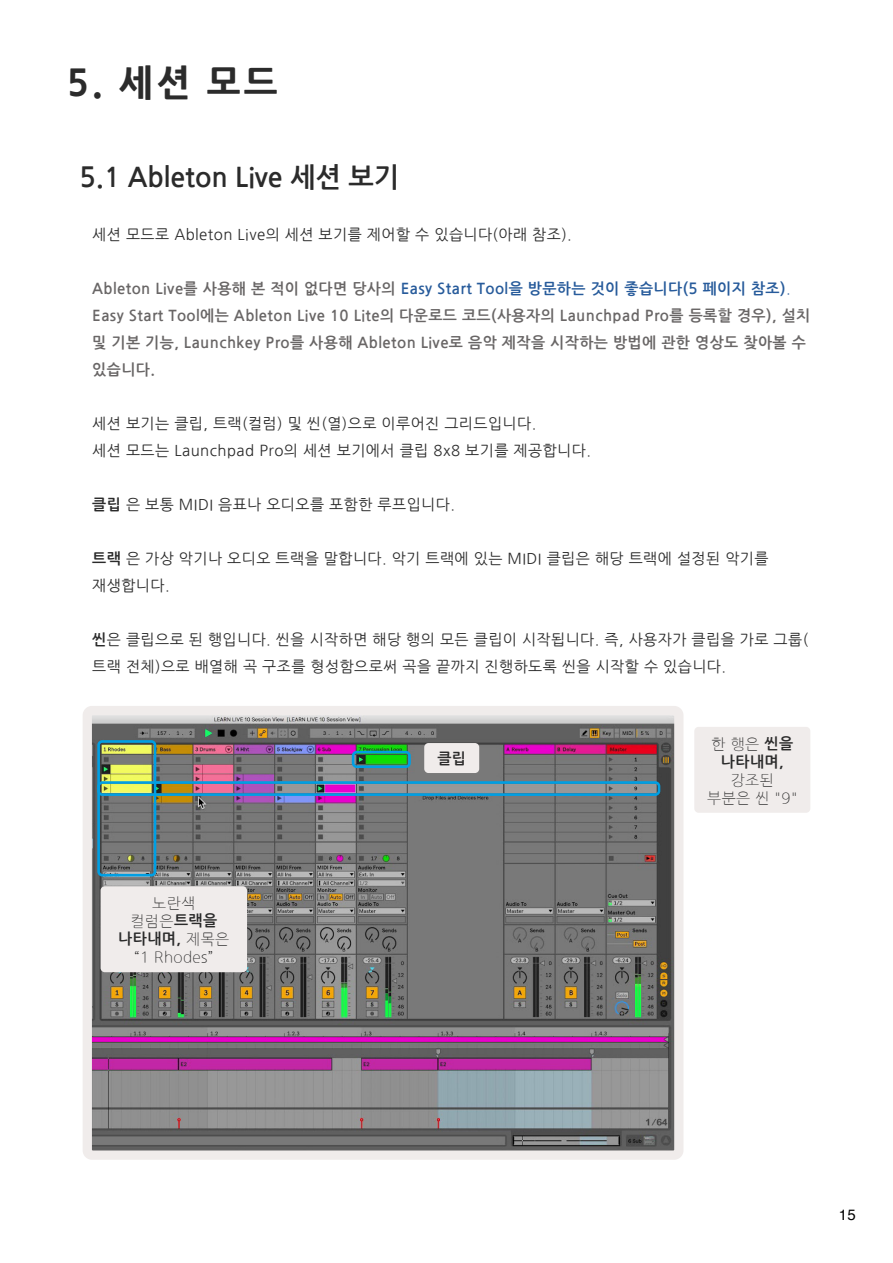
<style>
.page{position:relative;width:893px;height:1263px;background:#fff}
.page>*{position:absolute;margin:0;border:0;box-sizing:border-box;transform-origin:0 0}
.t1{font:800 36px "Nanum Gothic";color:#2b2b2b}
.t2{font:700 27px "Nanum Gothic";color:#2b2b2b}
.t3{font:15px/27px "Nanum Gothic";letter-spacing:.03em;color:#2b2b2b}
.t4{font:700 15px/27px "Nanum Gothic";letter-spacing:.03em;color:#696666}
.t5{font:300 15px/18px "Nanum Gothic";letter-spacing:.03em;color:#2b2b2b;text-align:center}
.t6{font:700 15px/18px "Nanum Gothic";letter-spacing:.03em;color:#2b2b2b;text-align:center}
.t7{font:15px "Helvetica";color:#000}
.s1{color:#275b9b}
.s2{font-weight:400;color:#275b9b}
.s3{font-weight:700}
.s4{font-weight:300}
</style>
<div class="page">
<img style="left:93px;top:716px;width:580px;height:434px">
<div style="left:83px;top:706px;width:600px;height:454px;border:9px solid #f0eceb;border-radius:5px"></div>
<div style="left:101px;top:886px;width:146px;height:86px;background:#f0eceb;border-radius:4px"></div>
<div style="left:424px;top:743px;width:55px;height:30px;background:#f0eceb;border-radius:4px"></div>
<div style="left:694px;top:727px;width:116px;height:86px;background:#f0eceb;border-radius:4px"></div>
<div style="left:352px;top:751px;width:59px;height:17px;border:3px solid #009fe3;border-radius:4px"></div>
<div style="left:97px;top:740px;width:59px;height:136px;border:3px solid #009fe3;border-radius:4px"></div>
<div style="left:97px;top:781px;width:563px;height:15px;border:3px solid #009fe3;border-radius:4px"></div>
<h1 class="t1" style="left:67px;top:64px;width:212px">5. 세션 모드</h1>
<h2 class="t2" style="left:80px;top:164px;width:321px">5.1 Ableton Live 세션 보기</h2>
<p class="t3" style="left:92px;top:221px;width:481px">세션 모드로 Ableton Live의 세션 보기를 제어할 수 있습니다(아래 참조).</p>
<p class="t4" style="left:92px;top:275px;width:719px">Ableton Live를 사용해 본 적이 없다면 당사의 <span class="s1">Easy Start Tool을 방문하는 것이 좋습니다(5 페이지 참조)</span><span class="s2">.<br></span>Easy Start Tool에는 Ableton Live 10 Lite의 다운로드 코드(사용자의 Launchpad Pro를 등록할 경우), 설치 및 기본 기능, Launchkey Pro를 사용해 Ableton Live로 음악 제작을 시작하는 방법에 관한 영상도 찾아볼 수 있습니다.</p>
<p class="t3" style="left:92px;top:410px;width:500px">세션 보기는 클립, 트랙(컬럼) 및 씬(열)으로 이루어진 그리드입니다.<br>세션 모드는 Launchpad Pro의 세션 보기에서 클립 8x8 보기를 제공합니다.</p>
<p class="t3" style="left:92px;top:491px;width:364px"><span class="s3">클립</span> 은 보통 MIDI 음표나 오디오를 포함한 루프입니다.</p>
<p class="t3" style="left:92px;top:545px;width:678px"><span class="s3">트랙</span> 은 가상 악기나 오디오 트랙을 말합니다. 악기 트랙에 있는 MIDI 클립은 해당 트랙에 설정된 악기를 재생합니다.</p>
<p class="t3" style="left:92px;top:626px;width:717px"><span class="s3">씬</span>은 클립으로 된 행입니다. 씬을 시작하면 해당 행의 모든 클립이 시작됩니다. 즉, 사용자가 클립을 가로 그룹( 트랙 전체)으로 배열해 곡 구조를 형성함으로써 곡을 끝까지 진행하도록 씬을 시작할 수 있습니다.</p>
<p class="t5" style="left:118px;top:894px;width:113px">노란색 컬럼은<span class="s3">트랙을 나타내며,</span> 제목은 “1 Rhodes”</p>
<p class="t6" style="left:437px;top:749px;width:30px">클립</p>
<p class="t6" style="left:711px;top:735px;width:83px"><span class="s4">한 행은</span> 씬을 나타내며,</p>
<p class="t5" style="left:707px;top:772px;width:92px">강조된<br>부분은 씬 "9"</p>
<p class="t7" style="left:839px;top:1203px;width:18px">15</p>
</div>
